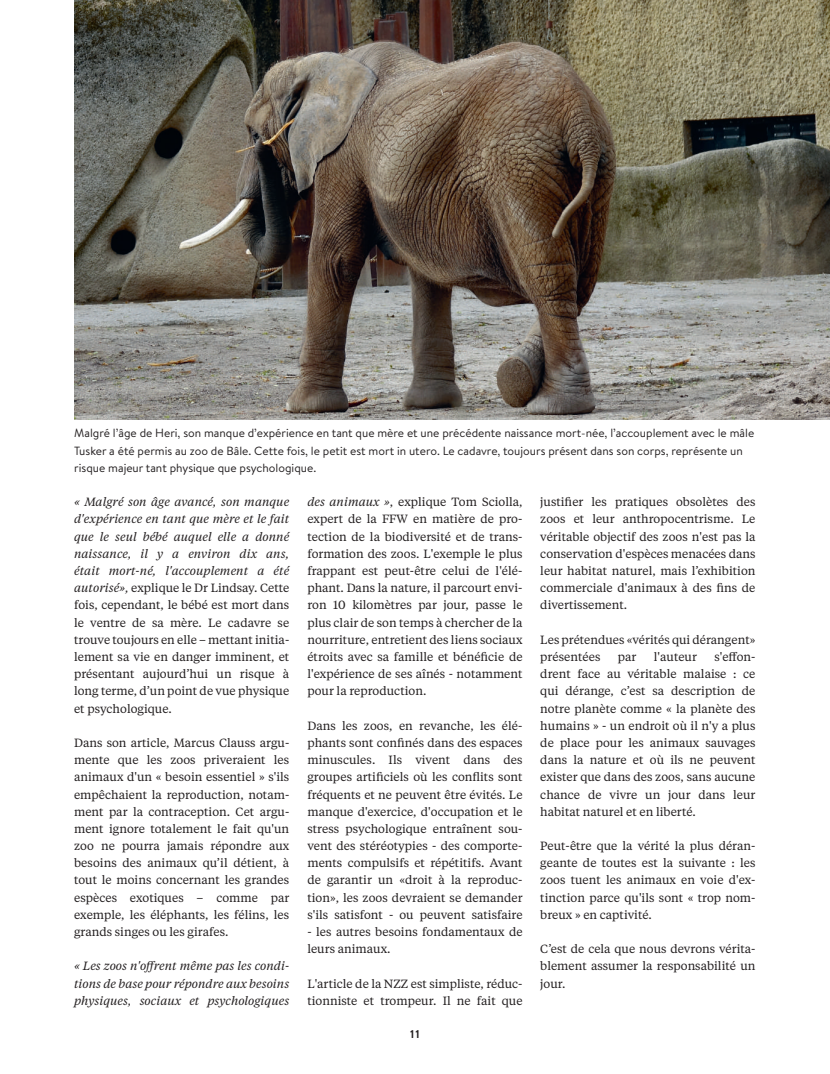
<style>
.page{position:relative;width:830px;height:1074px;background:#fff}
.page>*{position:absolute;margin:0;border:0;box-sizing:border-box;transform-origin:0 0}
.t1{font:11.88px/17.2px "Tiempos Text";color:#231f20;text-align:justify}
.t2{font:11.88px/17.2px "Brandon Text";color:#231f20}
.t3{font:italic 11.88px/17.2px "Tiempos Text";color:#231f20;text-align:justify}
.t4{font:700 11.25px "Brandon Text";color:#231f20}
.s1{font-style:italic}
</style>
<div class="page">
<img style="left:74px;top:0;width:755px;height:420px">
<p class="t2" style="left:74px;top:424px;width:681px">Malgré l’âge de Heri, son manque d’expérience en tant que mère et une précédente naissance mort-née, l’accouplement avec le mâle<br>Tusker a été permis au zoo de Bâle. Cette fois, le petit est mort in utero. Le cadavre, toujours présent dans son corps, représente un risque majeur tant physique que psychologique.</p>
<p class="t1" style="left:74px;top:493px;width:216px"><span class="s1">« Malgré son âge avancé, son manque d'expérience en tant que mère et le fait que le seul bébé auquel elle a donné naissance, il y a environ dix ans, était mort-né, l'accouplement a été autorisé»,</span> explique le Dr Lindsay. Cette fois, cependant, le bébé est mort dans le ventre de sa mère. Le cadavre se trouve toujours en elle – mettant initia&shy;lement sa vie en danger imminent, et présentant aujourd’hui un risque à long terme, d’un point de vue physique et psychologique.</p>
<p class="t1" style="left:74px;top:733px;width:216px">Dans son article, Marcus Clauss argu&shy;mente que les zoos priveraient les animaux d'un « besoin essentiel » s'ils empêchaient la reproduction, notam&shy;ment par la contraception. Cet argu&shy;ment ignore totalement le fait qu'un zoo ne pourra jamais répondre aux besoins des animaux qu’il détient, à tout le moins concernant les grandes espèces exotiques – comme par exemple, les éléphants, les félins, les grands singes ou les girafes.</p>
<p class="t3" style="left:74px;top:957px;width:216px">« Les zoos n'offrent même pas les condi&shy;tions de base pour répondre aux besoins physiques, sociaux et psychologiques</p>
<p class="t1" style="left:307px;top:493px;width:216px"><span class="s1">des animaux »</span>, explique Tom Sciolla, expert de la FFW en matière de pro&shy;tection de la biodiversité et de trans&shy;formation des zoos. L'exemple le plus frappant est peut-être celui de l'élé&shy;phant. Dans la nature, il parcourt envi&shy;ron 10 kilomètres par jour, passe le plus clair de son temps à chercher de la nourriture, entretient des liens sociaux étroits avec sa famille et bénéficie de l'expérience de ses aînés - notamment pour la reproduction.</p>
<p class="t1" style="left:307px;top:716px;width:216px">Dans les zoos, en revanche, les élé&shy;phants sont confinés dans des espaces minuscules. Ils vivent dans des groupes artificiels où les conflits sont fréquents et ne peuvent être évités. Le manque d'exercice, d'occupation et le stress psychologique entraînent sou&shy;vent des stéréotypies - des comporte&shy;ments compulsifs et répétitifs. Avant de garantir un «droit à la reproduc&shy;tion», les zoos devraient se demander s'ils satisfont - ou peuvent satisfaire</p>
<p class="t1" style="left:307px;top:922px;width:216px">- les autres besoins fondamentaux de leurs animaux.</p>
<p class="t1" style="left:307px;top:974px;width:216px">L'article de la NZZ est simpliste, réduc&shy;tionniste et trompeur. Il ne fait que</p>
<p class="t4" style="left:410px;top:1026px;width:11px">11</p>
<p class="t1" style="left:540px;top:493px;width:216px">justifier les pratiques obsolètes des zoos et leur anthropocentrisme. Le véritable objectif des zoos n'est pas la conservation d'espèces menacées dans leur habitat naturel, mais l’exhibition commerciale d'animaux à des fins de divertissement.</p>
<p class="t1" style="left:540px;top:630px;width:216px">Les prétendues «vérités qui dérangent» présentées</p>
<p class="t1" style="left:540px;top:647px;width:216px;text-indent:174px">s'effon&shy;drent face au véritable malaise : ce qui dérange, c’est sa description de notre planète comme « la planète des humains » - un endroit où il n'y a plus de place pour les animaux sauvages dans la nature et où ils ne peuvent exister que dans des zoos, sans aucune chance de vivre un jour dans leur habitat naturel et en liberté.</p>
<p class="t1" style="left:540px;top:837px;width:216px">Peut-être que la vérité la plus déran&shy;geante de toutes est la suivante : les zoos tuent les animaux en voie d'ex&shy;tinction parce qu'ils sont « trop nom&shy;breux » en captivité.</p>
<p class="t1" style="left:540px;top:940px;width:216px">C’est de cela que nous devrons vérita&shy;blement assumer la responsabilité un jour.</p>
<p class="t1" style="left:617px;top:647px;width:20px">par</p>
<p class="t1" style="left:653px;top:647px;width:45px">l'auteur</p>
</div>
